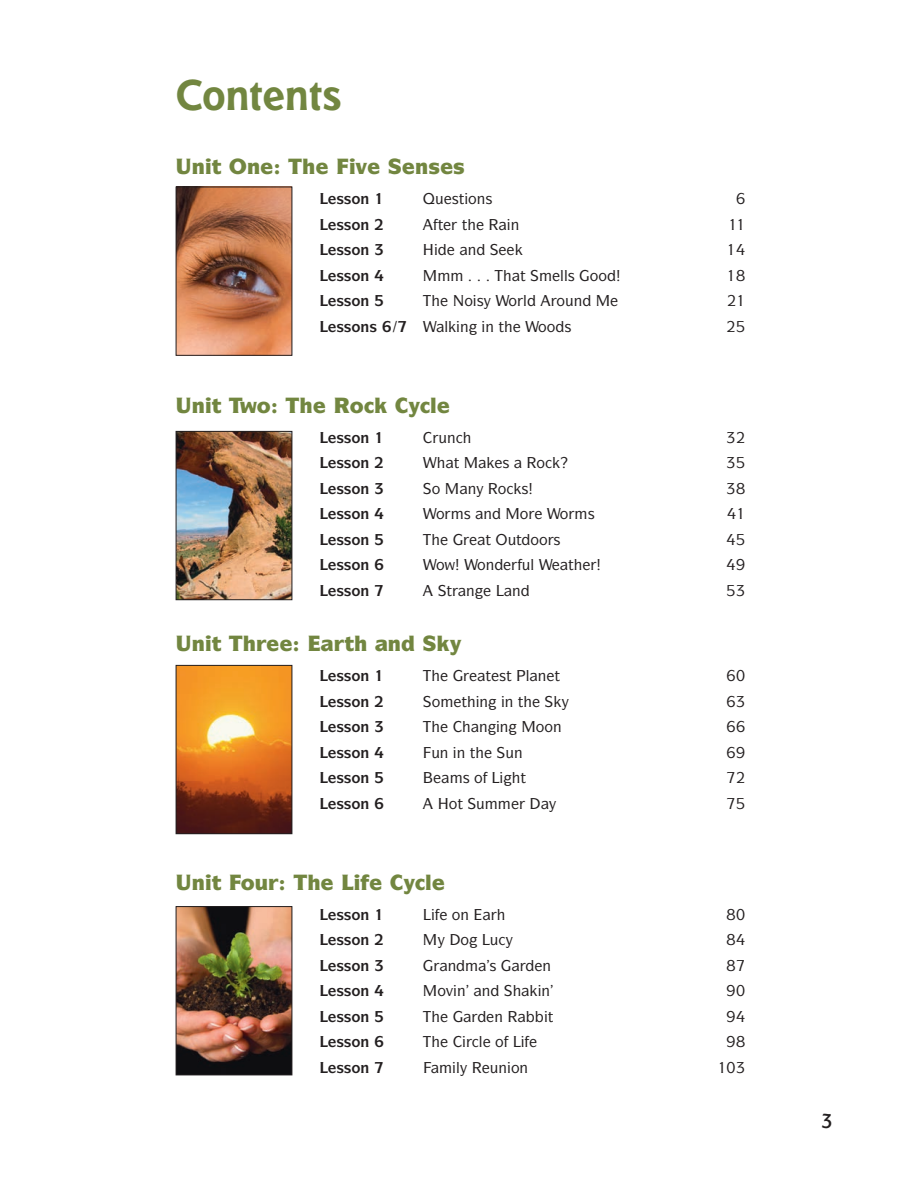
<style>
.page{position:relative;width:909px;height:1179px;background:#fff}
.page>*{position:absolute;margin:0;border:0;box-sizing:border-box;transform-origin:0 0}
.CT{font:700 45px "Badger";letter-spacing:-.01em;color:#728640}
.TOC1{font:900 21px "Itc Symbol";color:#728640}
.t1{font:500 21px "Badger";color:#231f20}
.TOC2{font:700 15px "Itc Symbol";color:#231f20}
.TOC2-2{font:500 15px "Itc Symbol";color:#231f20}
</style>
<div class="page">
<img style="left:178px;top:189px;width:112px;height:165px">
<div style="left:176px;top:187px;width:116px;height:169px;border:1px solid #231f20"></div>
<img style="left:178px;top:433px;width:112px;height:165px">
<div style="left:176px;top:431px;width:116px;height:169px;border:1px solid #231f20"></div>
<img style="left:178px;top:667px;width:112px;height:165px">
<div style="left:176px;top:665px;width:116px;height:169px;border:1px solid #231f20"></div>
<img style="left:178px;top:908px;width:112px;height:165px">
<div style="left:176px;top:906px;width:116px;height:169px;border:1px solid #231f20"></div>
<p class="CT" style="left:176px;top:68px;width:168px">Contents</p>
<p class="TOC1" style="left:192px;top:153px;width:70px">■ ▼ ■</p>
<p class="TOC1" style="left:356px;top:153px;width:111px">❖ ■▲ ▲</p>
<p class="TOC2" style="left:336px;top:189px;width:35px">▲▲□■</p>
<p class="TOC2-2" style="left:435px;top:189px;width:59px">◆ ▲▼ □■▲</p>
<p class="TOC2" style="left:336px;top:214px;width:35px">▲▲□■</p>
<p class="TOC2-2" style="left:511px;top:215px;width:10px">■</p>
<p class="TOC2" style="left:336px;top:240px;width:49px">▲▲□■ ✓</p>
<p class="TOC2" style="left:336px;top:265px;width:49px">▲▲□■ ✔</p>
<p class="TOC2-2" style="left:520px;top:266px;width:88px">▼ ●●▲ □□</p>
<p class="TOC2" style="left:336px;top:291px;width:35px">▲▲□■</p>
<p class="TOC2-2" style="left:557px;top:291px;width:27px">□◆■</p>
<p class="TOC2" style="left:336px;top:316px;width:42px">▲▲□■▲</p>
<p class="TOC2-2" style="left:444px;top:317px;width:61px">● ■ ■ ▼</p>
<p class="TOC2-2" style="left:538px;top:317px;width:35px">□□ ▲</p>
<p class="TOC1" style="left:430px;top:392px;width:8px">●</p>
<p class="TOC2" style="left:336px;top:427px;width:35px">▲▲□■</p>
<p class="TOC2" style="left:336px;top:453px;width:35px">▲▲□■</p>
<p class="TOC2" style="left:336px;top:478px;width:49px">▲▲□■ ✓</p>
<p class="TOC2" style="left:336px;top:504px;width:49px">▲▲□■ ✔</p>
<p class="TOC2-2" style="left:436px;top:504px;width:58px">□ ▲ ■</p>
<p class="TOC2" style="left:336px;top:529px;width:35px">▲▲□■</p>
<p class="TOC2-2" style="left:485px;top:530px;width:76px">▼ ◆▼ □□ ▲</p>
<p class="TOC2" style="left:336px;top:555px;width:35px">▲▲□■</p>
<p class="TOC2-2" style="left:436px;top:555px;width:60px">□ □■</p>
<p class="TOC2" style="left:336px;top:580px;width:35px">▲▲□■</p>
<p class="TOC2-2" style="left:512px;top:581px;width:10px">■</p>
<p class="TOC2" style="left:336px;top:666px;width:35px">▲▲□■</p>
<p class="TOC2-2" style="left:485px;top:666px;width:76px">▼▲▼ ●■▼</p>
<p class="TOC2" style="left:336px;top:691px;width:35px">▲▲□■</p>
<p class="TOC2-2" style="left:432px;top:692px;width:93px">□ ▼■ ■ ▼</p>
<p class="TOC2" style="left:336px;top:717px;width:49px">▲▲□■ ✓</p>
<p class="TOC2-2" style="left:536px;top:717px;width:27px">□□■</p>
<p class="TOC2" style="left:336px;top:742px;width:49px">▲▲□■ ✔</p>
<p class="TOC2-2" style="left:431px;top:743px;width:46px">◆■ ■ ▼</p>
<p class="TOC2" style="left:336px;top:768px;width:35px">▲▲□■</p>
<p class="TOC2" style="left:336px;top:793px;width:35px">▲▲□■</p>
<p class="TOC2-2" style="left:438px;top:794px;width:49px">★□▼ ◆</p>
<p class="TOC1" style="left:192px;top:869px;width:78px">■ ▼ □◆</p>
<p class="TOC1" style="left:425px;top:869px;width:8px">●</p>
<p class="TOC2" style="left:336px;top:904px;width:35px">▲▲□■</p>
<p class="TOC2" style="left:336px;top:930px;width:35px">▲▲□■</p>
<p class="TOC2" style="left:336px;top:955px;width:49px">▲▲□■ ✓</p>
<p class="TOC2-2" style="left:542px;top:956px;width:10px">■</p>
<p class="TOC2" style="left:336px;top:981px;width:49px">▲▲□■ ✔</p>
<p class="TOC2-2" style="left:437px;top:981px;width:55px">□❖■ ■</p>
<p class="TOC2-2" style="left:542px;top:981px;width:10px">■</p>
<p class="TOC2" style="left:336px;top:1006px;width:35px">▲▲□■</p>
<p class="TOC2-2" style="left:494px;top:1007px;width:10px">■</p>
<p class="TOC2" style="left:336px;top:1032px;width:35px">▲▲□■</p>
<p class="TOC2" style="left:336px;top:1057px;width:35px">▲▲□■</p>
<p class="TOC2-2" style="left:456px;top:1058px;width:74px">● ◆■ □■</p>
<p class="t1" style="left:821px;top:1109px;width:13px">3</p>
</div>
